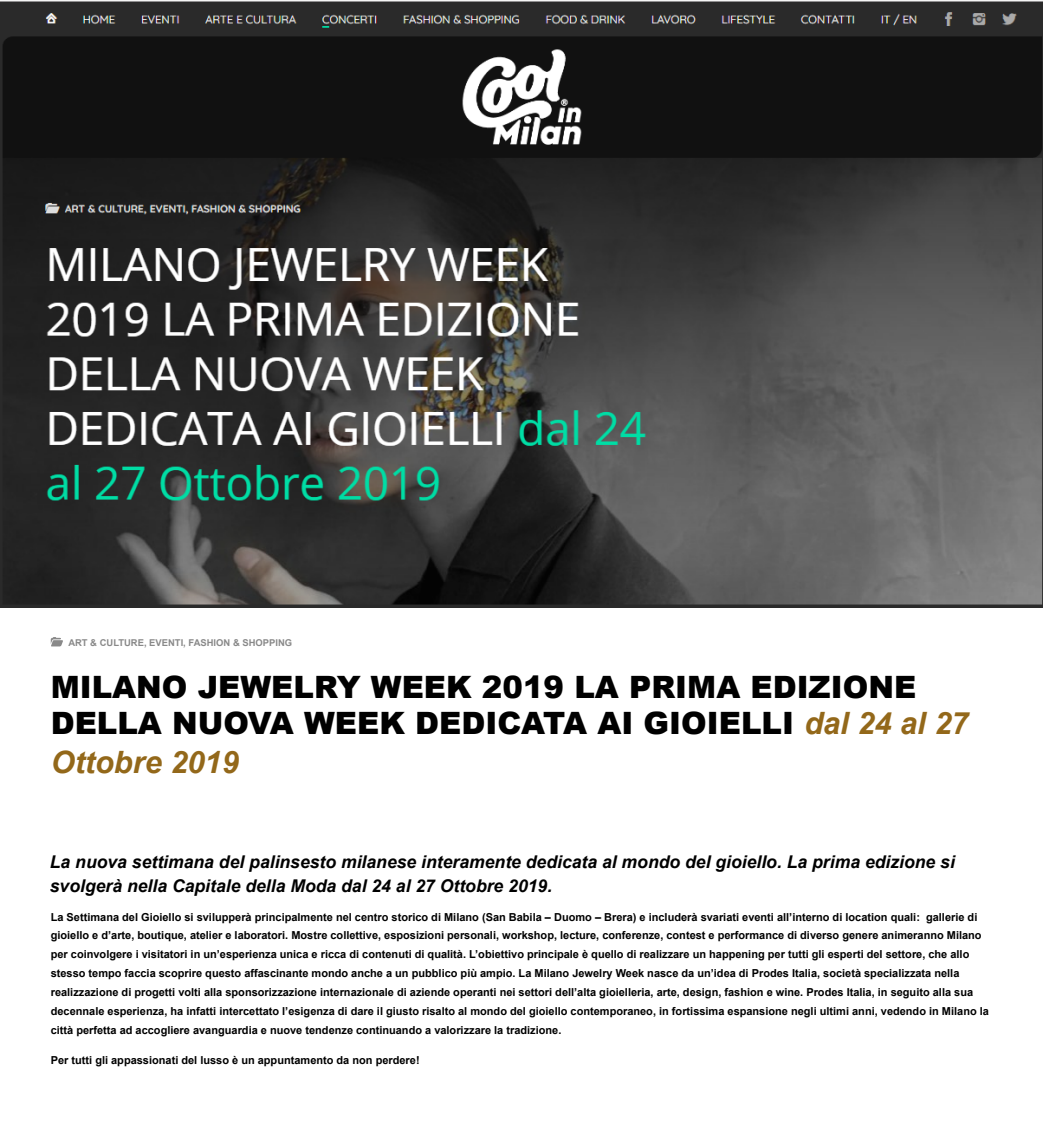
<style>
.page{position:relative;width:1043px;height:1129px;background:#fff}
.page>*{position:absolute;margin:0;border:0;box-sizing:border-box;transform-origin:0 0}
.t1{font:900 30.8px/37.6px "Arial";color:#000}
.t2{font:italic 700 17.5px/23.6px "Arial";color:#000}
.t3{font:700 11.03px/18.9px "Arial";color:#000}
.t4{font:700 9.45px "Arial";color:#898989}
.s1{font-weight:700;font-style:italic;color:#93681a}
</style>
<div class="page">
<svg style="left:51px;top:637px;width:12px;height:9px"></svg>
<img style="left:0;top:1px;width:1043px;height:606px">
<p class="t4" style="left:68px;top:635px;width:225px">ART &amp; CULTURE, EVENTI, FASHION &amp; SHOPPING</p>
<h1 class="t1" style="left:51px;top:666px;width:919px">MILANO JEWELRY WEEK 2019 LA PRIMA EDIZIONE<br>DELLA NUOVA WEEK DEDICATA AI GIOIELLI <span class="s1">dal 24 al 27<br>Ottobre 2019</span></h1>
<h2 class="t2" style="left:50px;top:850px;width:906px">La nuova settimana del palinsesto milanese interamente dedicata al mondo del gioiello. La prima edizione si svolgerà nella Capitale della Moda dal 24 al 27 Ottobre 2019.</h2>
<p class="t3" style="left:51px;top:907px;width:940px">La Settimana del Gioiello si svilupperà principalmente nel centro storico di Milano (San Babila – Duomo – Brera) e includerà svariati eventi all’interno di location quali: gallerie di gioiello e d’arte, boutique, atelier e laboratori. Mostre collettive, esposizioni personali, workshop, lecture, conferenze, contest e performance di diverso genere animeranno Milano per coinvolgere i visitatori in un’esperienza unica e ricca di contenuti di qualità. L’obiettivo principale è quello di realizzare un happening per tutti gli esperti del settore, che allo stesso tempo faccia scoprire questo affascinante mondo anche a un pubblico più ampio. La Milano Jewelry Week nasce da un’idea di Prodes Italia, società specializzata nella realizzazione di progetti volti alla sponsorizzazione internazionale di aziende operanti nei settori dell’alta gioielleria, arte, design, fashion e wine. Prodes Italia, in seguito alla sua decennale esperienza, ha infatti intercettato l’esigenza di dare il giusto risalto al mondo del gioiello contemporaneo, in fortissima espansione negli ultimi anni, vedendo in Milano la città perfetta ad accogliere avanguardia e nuove tendenze continuando a valorizzare la tradizione.</p>
<p class="t3" style="left:51px;top:1050px;width:370px">Per tutti gli appassionati del lusso è un appuntamento da non perdere!</p>
</div>
